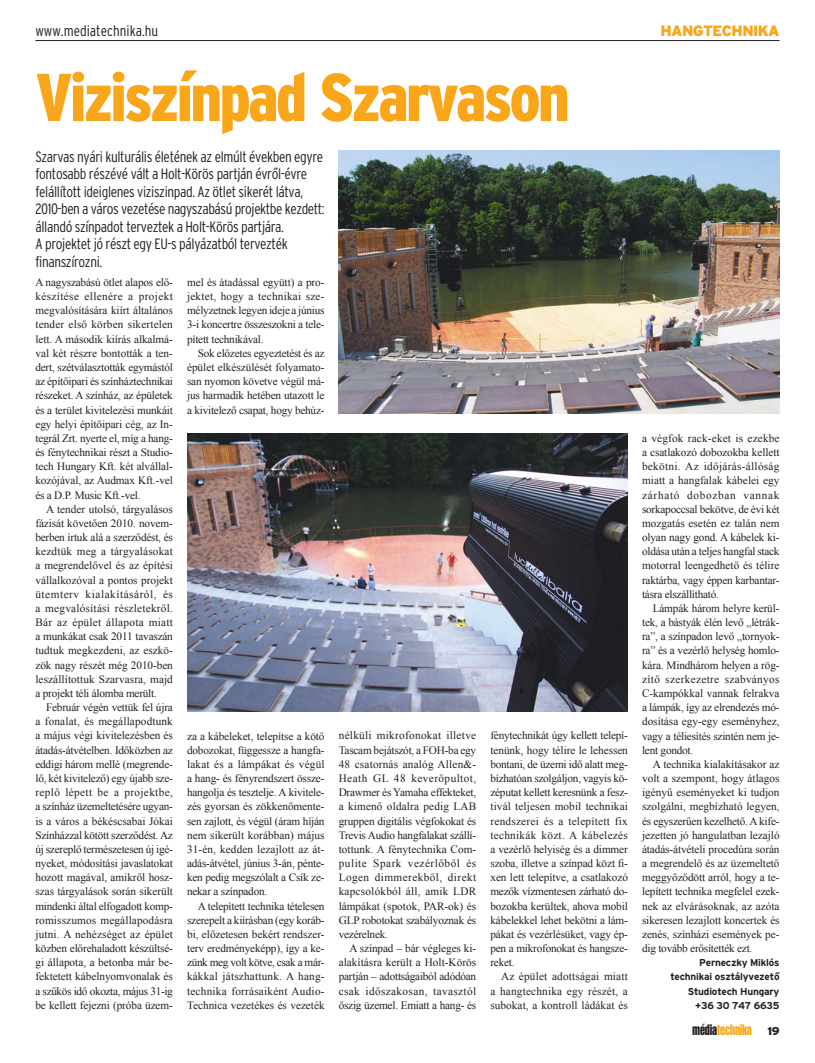
<style>
.page{position:relative;width:815px;height:1063px;background:#fff}
.page>*{position:absolute;margin:0;border:0;box-sizing:border-box;transform-origin:0 0}
.t1{font:900 condensed 67.5px "Interstate H";letter-spacing:-.04em;color:#faa61a}
.t2{font:300 condensed 15px/17.5px "Interstate H";letter-spacing:-.025em;color:#231f20}
.t3{font:300 condensed 15px "Interstate H";color:#231f20}
.t4{font:15px "Helvetica Com H Ext";color:#faa61a}
.t5{font:900 15px "Interstate H";letter-spacing:-.04em;color:#faa61a}
.t6{font:11.25px/14.1px "Times New Roman";letter-spacing:-.02em;color:#231f20;text-align:justify}
.t7{font:700 10px/14.1px "Interstate H";letter-spacing:-.02em;color:#231f20;text-align:right}
.s1{color:#231f20}
.s2{font-family:"Interstate H";font-weight:900;font-size:11.25px;color:#231f20}
</style>
<div class="page">
<img style="left:339px;top:151px;width:441px;height:263px">
<img style="left:187px;top:433px;width:441px;height:278px">
<hr style="left:35px;top:40px;width:745px;height:1px;background:#231f20">
<h2 class="t3" style="left:35px;top:25px;width:124px">www.mediatechnika.hu</h2>
<h2 class="t5" style="left:660px;top:26px;width:121px">HANGTECHNIKA</h2>
<h1 class="t1" style="left:35px;top:72px;width:536px">Viziszínpad Szarvason</h1>
<p class="t2" style="left:35px;top:149px;width:291px">Szarvas nyári kulturális életének az elmúlt években egyre fontosabb részévé vált a Holt-Körös partján évről-évre felállított ideiglenes viziszinpad. Az ötlet sikerét látva, 2010-ben a város vezetése nagyszabású projektbe kezdett: állandó színpadot terveztek a Holt-Körös partjára.<br>A projektet jó részt egy EU-s pályázatból tervezték finanszírozni.</p>
<p class="t6" style="left:35px;top:275px;width:139px">A nagyszabású ötlet alapos elő&shy;készítése ellenére a projekt megvalósítására kiírt általános tender első körben sikertelen lett. A második kiírás alkalmá&shy;val két részre bontották a ten&shy;dert, szétválasztották egymástól az építőipari és színháztechnikai részeket. A színház, az épületek és a terület kivitelezési munkáit egy helyi építőipari cég, az In&shy;tegrál Zrt. nyerte el, míg a hang&shy;és fénytechnikai részt a Studio&shy;tech Hungary Kft. két alvállal&shy;kozójával, az Audmax Kft.-vel és a D.P. Music Kft.-vel.</p>
<p class="t6" style="left:35px;top:502px;width:139px;text-indent:11px">A tender utolsó, tárgyalásos fázisát követően 2010. novem&shy;berben írtuk alá a szerződést, és kezdtük meg a tárgyalásokat a megrendelővel és az építési vállalkozóval a pontos projekt ütemterv kialakításáról, és a megvalósítási részletekről.<br>Bár az épület állapota miatt a munkákat csak 2011 tavaszán tudtuk megkezdeni, az eszkö&shy;zök nagy részét még 2010-ben leszállítottuk Szarvasra, majd a projekt téli álomba merült.</p>
<p class="t6" style="left:35px;top:700px;width:139px;text-indent:11px">Február végén vettük fel újra a fonalat, és megállapodtunk a május végi kivitelezésben és átadás-átvételben. Időközben az eddigi három mellé (megrende&shy;lő, két kivitelező) egy újabb sze&shy;replő lépett be a projektbe, a színház üzemeltetésére ugyan&shy;is a város a békéscsabai Jókai Színházzal kötött szerződést. Az új szereplő természetesen új igé&shy;nyeket, módosítási javaslatokat hozott magával, amikről hosz&shy;szas tárgyalások során sikerült mindenki által elfogadott komp&shy;romisszumos megállapodásra jutni. A nehézséget az épület közben előrehaladott készültsé&shy;gi állapota, a betonba már be&shy;fektetett kábelnyomvonalak és a szűkös idő okozta, május 31-ig be kellett fejezni (próba üzem-</p>
<p class="t6" style="left:187px;top:275px;width:139px">mel és átadással együtt) a pro&shy;jektet, hogy a technikai sze&shy;mélyzetnek legyen ideje a június 3-i koncertre összeszokni a tele&shy;pített technikával.</p>
<p class="t6" style="left:187px;top:346px;width:139px;text-indent:11px">Sok előzetes egyeztetést és az épület elkészülését folyamato&shy;san nyomon követve végül má&shy;jus harmadik hetében utazott le a kivitelező csapat, hogy behúz-</p>
<p class="t6" style="left:187px;top:729px;width:139px">za a kábeleket, telepítse a kötő dobozokat, függessze a hangfa&shy;lakat és a lámpákat és végül a hang- és fényrendszert össze&shy;hangolja és tesztelje. A kivitele&shy;zés gyorsan és zökkenőmente&shy;sen zajlott, és végül (áram híján nem sikerült korábban) május 31-én, kedden lezajlott az át&shy;adás-átvétel, június 3-án, pénte&shy;ken pedig megszólalt a Csík ze&shy;nekar a színpadon.</p>
<p class="t6" style="left:187px;top:899px;width:139px;text-indent:11px">A telepített technika tételesen szerepelt a kiírásban (egy koráb&shy;bi, előzetesen bekért rendszer&shy;terv eredményeképp), így a ke&shy;zünk meg volt kötve, csak a már&shy;kákkal játszhattunk. A hang&shy;technika forrásaiként Audio-Technica vezetékes és vezeték</p>
<p class="t6" style="left:339px;top:729px;width:139px">nélküli mikrofonokat illetve Tascam bejátszót, a FOH-ba egy 48 csatornás analóg Allen&amp;- Heath GL 48 keverőpultot, Drawmer és Yamaha effekteket, a kimenő oldalra pedig LAB gruppen digitális végfokokat és Trevis Audio hangfalakat szállí&shy;tottunk. A fénytechnika Com&shy;pulite Spark vezérlőből és Logen dimmerekből, direkt kapcsolókból áll, amik LDR lámpákat (spotok, PAR-ok) és GLP robotokat szabályoznak és vezérelnek.</p>
<p class="t6" style="left:339px;top:941px;width:139px;text-indent:11px">A színpad – bár végleges ki&shy;alakításra került a Holt-Körös partján – adottságaiból adódóan csak időszakosan, tavasztól őszig üzemel. Emiatt a hang- és</p>
<p class="t6" style="left:490px;top:729px;width:139px">fénytechnikát úgy kellett telepí&shy;tenünk, hogy télire le lehessen bontani, de üzemi idő alatt meg&shy;bízhatóan szolgáljon, vagyis kö&shy;zéputat kellett keresnünk a fesz&shy;tivál teljesen mobil technikai rendszerei és a telepített fix technikák közt. A kábelezés a vezérlő helyiség és a dimmer szoba, illetve a színpad közt fi&shy;xen lett telepítve, a csatlakozó mezők vízmentesen zárható do&shy;bozokba kerültek, ahova mobil kábelekkel lehet bekötni a lám&shy;pákat és vezérlésüket, vagy ép&shy;pen a mikrofonokat és hangsze&shy;reket.</p>
<p class="t6" style="left:490px;top:970px;width:139px;text-indent:11px">Az épület adottságai miatt a hangtechnika egy részét, a subokat, a kontroll ládákat és</p>
<p class="t6" style="left:642px;top:431px;width:139px">a végfok rack-eket is ezekbe a csatlakozó dobozokba kellett bekötni. Az időjárás-állóság miatt a hangfalak kábelei egy zárható dobozban vannak sorkapoccsal bekötve, de évi két mozgatás esetén ez talán nem olyan nagy gond. A kábelek ki&shy;oldása után a teljes hangfal stack motorral leengedhető és télire raktárba, vagy éppen karbantar&shy;tásra elszállítható.</p>
<p class="t6" style="left:642px;top:601px;width:139px;text-indent:11px">Lámpák három helyre kerül&shy;tek, a bástyák élén levő „létrák&shy;ra”, a színpadon levő „tornyok&shy;ra” és a vezérlő helység homlo&shy;kára. Mindhárom helyen a rög&shy;zítő szerkezetre szabványos C-kampókkal vannak felrakva a lámpák, így az elrendezés mó&shy;dosítása egy-egy eseményhez, vagy a téliesítés szintén nem je&shy;lent gondot.</p>
<p class="t6" style="left:642px;top:757px;width:139px;text-indent:11px">A technika kialakításakor az volt a szempont, hogy átlagos igényű eseményeket ki tudjon szolgálni, megbízható legyen, és egyszerűen kezelhető. A kife&shy;jezetten jó hangulatban lezajló átadás-átvételi procedúra során a megrendelő és az üzemeltető meggyőződött arról, hogy a te&shy;lepített technika megfelel ezek&shy;nek az elvárásoknak, az azóta sikeresen lezajlott koncertek és zenés, színházi események pe&shy;dig tovább erősítették ezt.</p>
<p class="t7" style="left:670px;top:956px;width:111px">Perneczky Miklós technikai osztályvezető<br>Studiotech Hungary +36 30 747 6635</p>
<h2 class="t4" style="left:692px;top:1023px;width:89px"><span class="s1">média</span>technika <span class="s2">19</span></h2>
</div>
